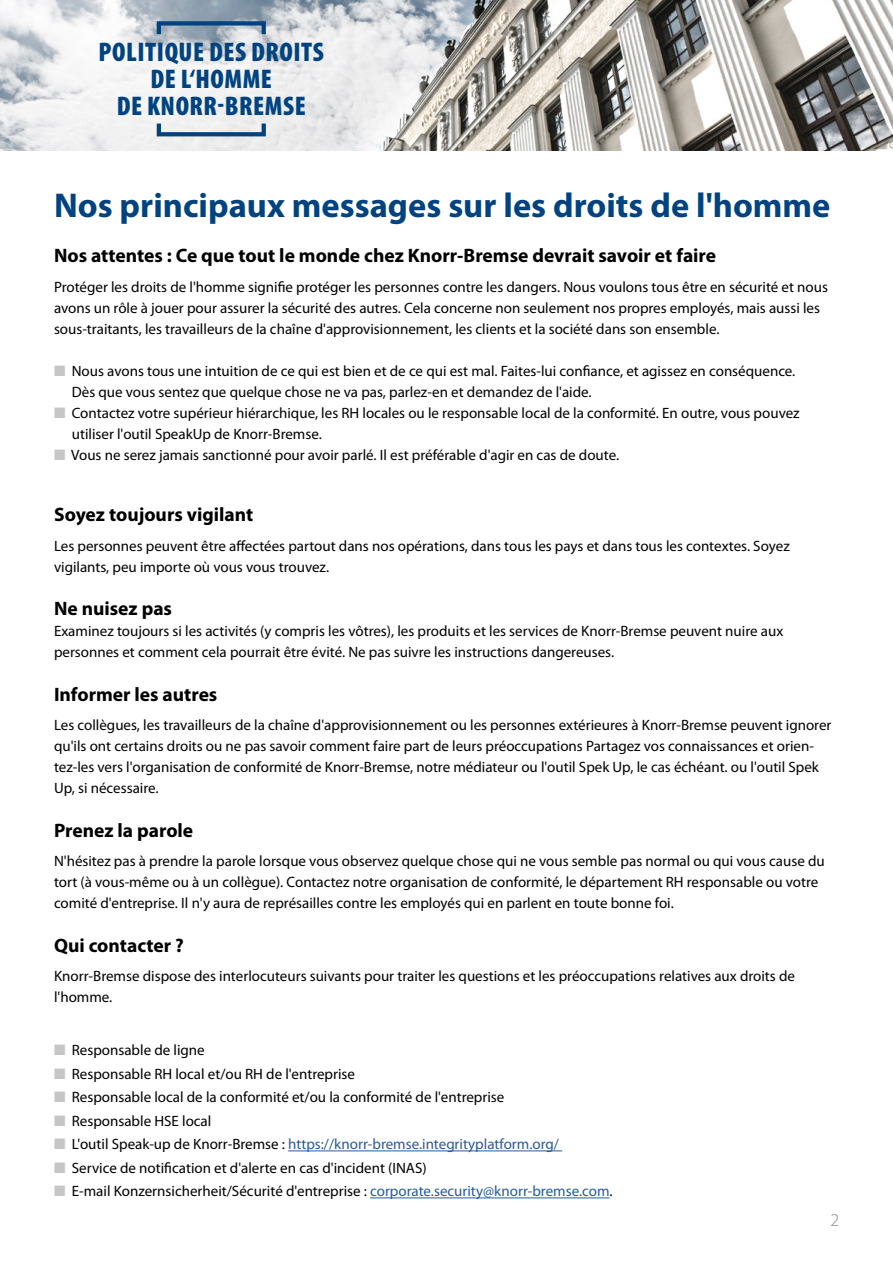
<style>
.page{position:relative;width:893px;height:1263px;background:#fff}
.page>*{position:absolute;margin:0;border:0;box-sizing:border-box;transform-origin:0 0}
.t1{font:700 34.5px "Myriad Pro";color:#004380}
.t2{font:900 condensed 27px/27px "Myriad Pro";letter-spacing:.02em;color:#004380;text-align:center}
.t3{font:700 19.5px "Myriad Pro";color:#000}
.t4{font:300 18px "Myriad Pro";color:#878787}
.t5{font:15px/21px "Myriad Pro";color:#000}
.t6{font:15px "Myriad Pro";color:#275b9b}
.s1{color:#c6c6c6}
.s2{color:#000}
.s3{color:#275b9b}
</style>
<div class="page">
<img style="left:0;top:0;width:893px;height:151px">
<div style="left:157px;top:121px;width:109px;height:15px;border:4px solid #004380"></div>
<div style="left:157px;top:21px;width:109px;height:15px;border:4px solid #004380"></div>
<hr style="left:288px;top:1150px;width:274px;height:1px;background:#275b9b">
<hr style="left:370px;top:1197px;width:239px;height:1px;background:#275b9b">
<h2 class="t2" style="left:99px;top:39px;width:227px">POLITIQUE DES DROITS<br>DE L‘HOMME<br>DE KNORR-BREMSE</h2>
<h1 class="t1" style="left:54px;top:186px;width:778px">Nos principaux messages sur les droits de l'homme</h1>
<h3 class="t3" style="left:54px;top:245px;width:664px">Nos attentes : Ce que tout le monde chez Knorr-Bremse devrait savoir et faire</h3>
<p class="t5" style="left:54px;top:276px;width:775px">Protéger les droits de l'homme signifie protéger les personnes contre les dangers. Nous voulons tous être en sécurité et nous avons un rôle à jouer pour assurer la sécurité des autres. Cela concerne non seulement nos propres employés, mais aussi les sous-traitants, les travailleurs de la chaîne d'approvisionnement, les clients et la société dans son ensemble.</p>
<p class="t5" style="left:72px;top:360px;width:725px;text-indent:-18px"><span class="s1">■</span> Nous avons tous une intuition de ce qui est bien et de ce qui est mal. Faites-lui confiance, et agissez en conséquence.<br>Dès que vous sentez que quelque chose ne va pas, parlez-en et demandez de l'aide.</p>
<p class="t5" style="left:72px;top:402px;width:729px;text-indent:-18px"><span class="s1">■</span> Contactez votre supérieur hiérarchique, les RH locales ou le responsable local de la conformité. En outre, vous pouvez utiliser l'outil SpeakUp de Knorr-Bremse.</p>
<p class="t5" style="left:54px;top:444px;width:567px"><span class="s1">■</span> Vous ne serez jamais sanctionné pour avoir parlé. Il est préférable d'agir en cas de doute.</p>
<h3 class="t3" style="left:54px;top:504px;width:201px">Soyez toujours vigilant</h3>
<p class="t5" style="left:54px;top:535px;width:737px">Les personnes peuvent être affectées partout dans nos opérations, dans tous les pays et dans tous les contextes. Soyez vigilants, peu importe où vous vous trouvez.</p>
<h3 class="t3" style="left:54px;top:598px;width:120px">Ne nuisez pas</h3>
<p class="t5" style="left:54px;top:621px;width:731px">Examinez toujours si les activités (y compris les vôtres), les produits et les services de Knorr-Bremse peuvent nuire aux personnes et comment cela pourrait être évité. Ne pas suivre les instructions dangereuses.</p>
<h3 class="t3" style="left:54px;top:683px;width:165px">Informer les autres</h3>
<p class="t5" style="left:54px;top:715px;width:779px">Les collègues, les travailleurs de la chaîne d'approvisionnement ou les personnes extérieures à Knorr-Bremse peuvent ignorer qu'ils ont certains droits ou ne pas savoir comment faire part de leurs préoccupations Partagez vos connaissances et orien&shy;tez-les vers l'organisation de conformité de Knorr-Bremse, notre médiateur ou l'outil Spek Up, le cas échéant. ou l'outil Spek Up, si nécessaire.</p>
<h3 class="t3" style="left:54px;top:819px;width:141px">Prenez la parole</h3>
<p class="t5" style="left:54px;top:851px;width:772px">N'hésitez pas à prendre la parole lorsque vous observez quelque chose qui ne vous semble pas normal ou qui vous cause du tort (à vous-même ou à un collègue). Contactez notre organisation de conformité, le département RH responsable ou votre comité d'entreprise. Il n'y aura de représailles contre les employés qui en parlent en toute bonne foi.</p>
<h3 class="t3" style="left:54px;top:934px;width:131px">Qui contacter ?</h3>
<p class="t5" style="left:54px;top:966px;width:742px">Knorr-Bremse dispose des interlocuteurs suivants pour traiter les questions et les préoccupations relatives aux droits de l'homme.</p>
<p class="t5" style="left:54px;top:1040px;width:152px"><span class="s1">■</span> Responsable de ligne</p>
<p class="t5" style="left:54px;top:1064px;width:303px"><span class="s1">■</span> Responsable RH local et/ou RH de l'entreprise</p>
<p class="t5" style="left:54px;top:1087px;width:452px"><span class="s1">■</span> Responsable local de la conformité et/ou la conformité de l'entreprise</p>
<p class="t5" style="left:54px;top:1111px;width:159px"><span class="s1">■</span> Responsable HSE local</p>
<p class="t6" style="left:54px;top:1136px;width:507px"><span class="s1">■</span> <span class="s2">L'outil Speak-up de Knorr-Bremse :</span> https://knorr-bremse.integrityplatform.org/</p>
<p class="t5" style="left:54px;top:1158px;width:374px"><span class="s1">■</span> Service de notification et d'alerte en cas d'incident (INAS)</p>
<p class="t5" style="left:54px;top:1181px;width:560px"><span class="s1">■</span> E-mail Konzernsicherheit/Sécurité d'entreprise : <span class="s3">corporate.security@knorr-bremse.com</span>.</p>
<p class="t4" style="left:831px;top:1210px;width:10px">2</p>
</div>
